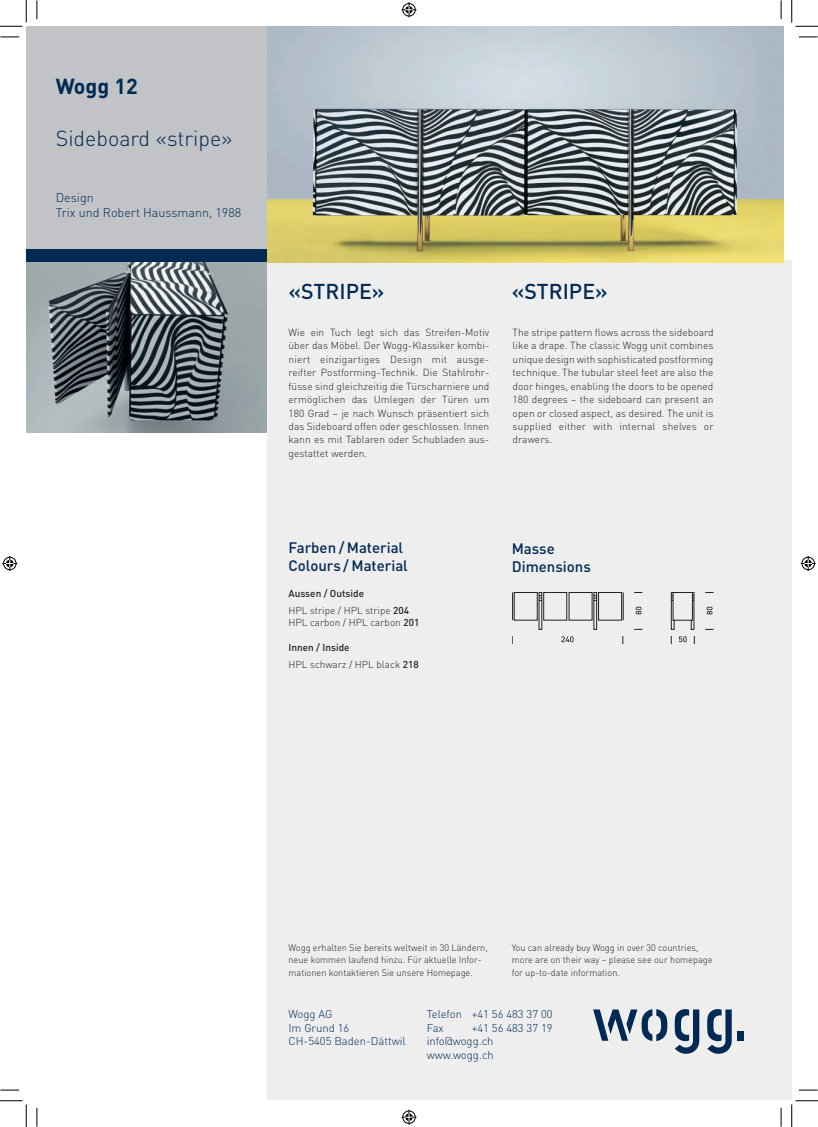
<style>
.page{position:relative;width:818px;height:1127px;background:#fff}
.page>*{position:absolute;margin:0;border:0;box-sizing:border-box;transform-origin:0 0}
.t1{font:300 21.5px "DIN";color:#002953}
.t2{font:700 21.5px "DIN";color:#002953}
.t3{font:500 21.25px "DIN";color:#002953}
.t4{font:500 15px/18.8px "DIN";color:#002953}
.t5{font:300 12.5px/15px "DIN";color:#002953}
.t6{font:300 11.25px/13.5px "DIN";color:#002953}
.t7{font:300 10.12px/13.4px "DIN";letter-spacing:.005em;color:#231f20}
.t8{font:300 10px/16.9px "DIN";color:#231f20}
.t9{font:300 9.38px/12.5px "DIN";color:#231f20}
.s1{font-weight:500}
</style>
<div class="page">
<img style="left:26px;top:262px;width:241px;height:170px">
<div style="left:26px;top:26px;width:241px;height:234px;background:#c2c3c6"></div>
<div style="left:26px;top:249px;width:241px;height:13px;background:#002953"></div>
<div style="left:267px;top:260px;width:525px;height:839px;background:#eeeeef"></div>
<svg style="left:675px;top:1009px;width:24px;height:44px"></svg>
<svg style="left:707px;top:1009px;width:25px;height:44px"></svg>
<svg style="left:593px;top:1009px;width:74px;height:31px"></svg>
<div style="left:738px;top:1031px;width:6px;height:9px;background:#002953"></div>
<img style="left:267px;top:26px;width:517px;height:236px">
<svg style="left:512px;top:592px;width:112px;height:37px"></svg>
<svg style="left:561px;top:636px;width:12px;height:6px"></svg>
<svg style="left:636px;top:606px;width:5px;height:8px"></svg>
<svg style="left:671px;top:592px;width:23px;height:37px"></svg>
<svg style="left:679px;top:636px;width:16px;height:8px"></svg>
<svg style="left:707px;top:606px;width:5px;height:8px"></svg>
<svg style="left:0;top:36px;width:19px;height:2px"></svg>
<svg style="left:799px;top:36px;width:18px;height:2px"></svg>
<svg style="left:0;top:1089px;width:19px;height:1px"></svg>
<svg style="left:799px;top:1089px;width:18px;height:1px"></svg>
<svg style="left:36px;top:0;width:2px;height:19px"></svg>
<svg style="left:36px;top:1107px;width:2px;height:19px"></svg>
<svg style="left:780px;top:0;width:2px;height:19px"></svg>
<svg style="left:780px;top:1107px;width:2px;height:19px"></svg>
<svg style="left:0;top:0;width:27px;height:27px"></svg>
<svg style="left:0;top:1100px;width:27px;height:26px"></svg>
<svg style="left:791px;top:0;width:27px;height:27px"></svg>
<svg style="left:791px;top:1100px;width:27px;height:26px"></svg>
<svg style="left:401px;top:2px;width:15px;height:15px"></svg>
<svg style="left:401px;top:1109px;width:15px;height:15px"></svg>
<svg style="left:2px;top:556px;width:15px;height:15px"></svg>
<svg style="left:801px;top:556px;width:15px;height:15px"></svg>
<h1 class="t2" style="left:56px;top:72px;width:83px">Wogg 12</h1>
<h1 class="t1" style="left:56px;top:125px;width:178px">Sideboard «stripe»</h1>
<p class="t5" style="left:56px;top:189px;width:187px">Design<br>Trix und Robert Haussmann, 1988</p>
<h2 class="t3" style="left:288px;top:278px;width:97px">«STRIPE»</h2>
<h2 class="t3" style="left:512px;top:278px;width:97px">«STRIPE»</h2>
<p class="t7" style="left:288px;top:325px;width:202px">Wie ein Tuch legt sich das Streifen-Motiv über das Möbel. Der Wogg-Klassiker kombi&shy;niert einzigartiges Design mit ausge&shy;reifter Postforming-Technik. Die Stahlrohr&shy;füsse sind gleichzeitig die Türscharniere und ermöglichen das Umlegen der Türen um 180 Grad – je nach Wunsch präsentiert sich das Sideboard offen oder geschlossen. Innen kann es mit Tablaren oder Schubladen aus&shy;gestattet werden.</p>
<p class="t7" style="left:513px;top:325px;width:202px;text-align:justify">The stripe pattern flows across the sideboard like a drape. The classic Wogg unit combines unique design with sophisticated postforming technique. The tubular steel feet are also the door hinges, enabling the doors to be opened 180 degrees – the sideboard can present an open or closed aspect, as desired. The unit is supplied either with internal shelves or drawers.</p>
<h3 class="t4" style="left:288px;top:537px;width:121px">Farben / Material<br>Colours / Material</h3>
<p class="t8" style="left:288px;top:584px;width:122px"><span class="s1">Aussen / Outside<br></span>HPL stripe / HPL stripe <span class="s1">204</span></p>
<p class="t8" style="left:288px;top:613px;width:132px">HPL carbon / HPL carbon <span class="s1">201</span></p>
<p class="t8" style="left:288px;top:638px;width:132px"><span class="s1">Innen / Inside<br></span>HPL schwarz / HPL black <span class="s1">218</span></p>
<h3 class="t4" style="left:512px;top:538px;width:81px">Masse<br>Dimensions</h3>
<p class="t9" style="left:288px;top:941px;width:201px">Wogg erhalten Sie bereits weltweit in 30 Ländern, neue kommen laufend hinzu. Für aktuelle Infor&shy;mationen kontaktieren Sie unsere Homepage.</p>
<p class="t9" style="left:512px;top:941px;width:202px">You can already buy Wogg in over 30 countries, more are on their way – please see our homepage for up-to-date information.</p>
<p class="t6" style="left:288px;top:1006px;width:119px">Wogg AG<br>Im Grund 16<br>CH-5405 Baden-Dättwil</p>
<p class="t6" style="left:427px;top:1006px;width:127px">Telefon +41 56 483 37 00<br>Fax</p>
<p class="t6" style="left:427px;top:1020px;width:127px;text-indent:45px">+41 56 483 37 19 info@wogg.ch www.wogg.ch</p>
</div>
